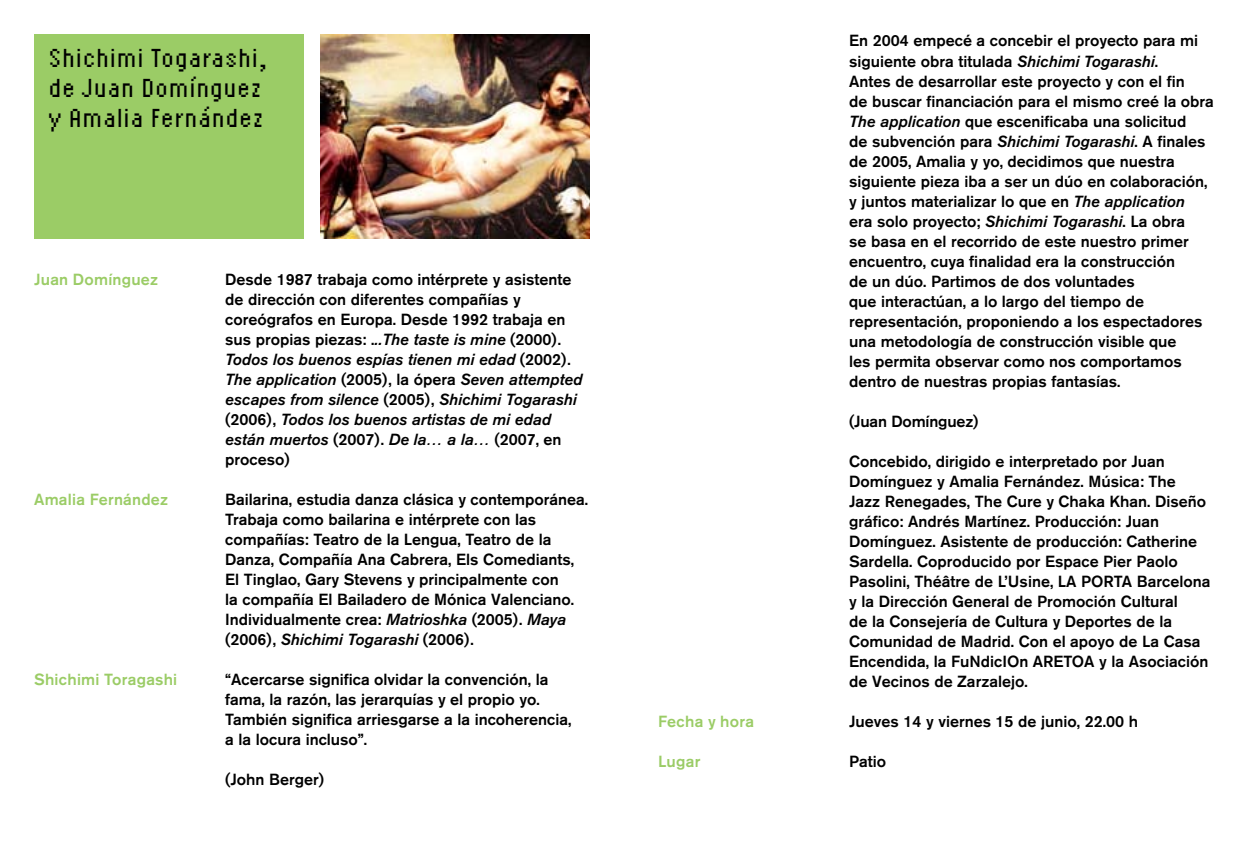
<style>
.page{position:relative;width:1248px;height:851px;background:#fff}
.page>*{position:absolute;margin:0;border:0;box-sizing:border-box;transform-origin:0 0}
.t1{font:24px/30px "Ignifuga";color:#000}
.t2{font:500 16px/20px "Akzidenz Grotesk BQ";color:#000}
.t3{font:italic 16px/20px "Akzidenz Grotesk BQ Med";color:#000}
.t4{font:500 16px "Akzidenz Grotesk BQ";letter-spacing:.015em;color:#9bcc66}
.s1{font-family:"Akzidenz Grotesk BQ Med";font-weight:400;font-style:italic}
.s2{font-family:"Akzidenz Grotesk BQ";font-weight:500;font-style:normal}
</style>
<div class="page">
<img style="left:320px;top:34px;width:270px;height:204px">
<div style="left:34px;top:34px;width:269px;height:204px;background:#9bcc66"></div>
<h1 class="t1" style="left:48px;top:43px;width:223px">Shichimi Togarashi, de Juan Domínguez y Amalia Fernández</h1>
<p class="t4" style="left:34px;top:269px;width:126px">Juan Domínguez</p>
<p class="t4" style="left:34px;top:489px;width:136px">Amalia Fernández</p>
<p class="t4" style="left:34px;top:669px;width:145px">Shichimi Toragashi</p>
<p class="t2" style="left:225px;top:269px;width:348px">Desde 1987 trabaja como intérprete y asistente de dirección con diferentes compañías y coreógrafos en Europa. Desde 1992 trabaja en sus propias piezas: .<span class="s1">..The taste is mine</span> (2000).</p>
<p class="t3" style="left:225px;top:349px;width:359px">Todos los buenos espías tienen mi edad <span class="s2">(2002).<br></span>The application <span class="s2">(2005), la ópera</span> Seven attempted escapes from silence <span class="s2">(2005),</span> Shichimi Togarashi <span class="s2">(2006),</span> Todos los buenos artistas de mi edad están muertos <span class="s2">(2007).</span> De la… a la… <span class="s2">(2007, en</span></p>
<p class="t2" style="left:225px;top:449px;width:66px">proceso)</p>
<p class="t2" style="left:225px;top:489px;width:364px">Bailarina, estudia danza clásica y contemporánea.<br>Trabaja como bailarina e intérprete con las compañías: Teatro de la Lengua, Teatro de la Danza, Compañía Ana Cabrera, Els Comediants, El Tinglao, Gary Stevens y principalmente con<br>la compañía El Bailadero de Mónica Valenciano.<br>Individualmente crea: <span class="s1">Matrioshka</span> (2005). <span class="s1">Maya</span></p>
<p class="t3" style="left:225px;top:629px;width:250px"><span class="s2">(2006),</span> Shichimi Togarashi <span class="s2">(2006).</span></p>
<p class="t2" style="left:225px;top:669px;width:348px">“Acercarse significa olvidar la convención, la fama, la razón, las jerarquías y el propio yo.<br>También significa arriesgarse a la incoherencia, a la locura incluso”.</p>
<p class="t2" style="left:225px;top:769px;width:100px">(John Berger)</p>
<p class="t4" style="left:658px;top:711px;width:97px">Fecha y hora</p>
<p class="t4" style="left:658px;top:751px;width:44px">Lugar</p>
<p class="t2" style="left:849px;top:31px;width:366px">En 2004 empecé a concebir el proyecto para mi siguiente obra titulada <span class="s1">Shichimi Togarashi</span>.<br>Antes de desarrollar este proyecto y con el fin<br>de buscar financiación para el mismo creé la obra <span class="s1">The application</span> que escenificaba una solicitud<br>de subvención para <span class="s1">Shichimi Togarashi</span>. A finales de 2005, Amalia y yo, decidimos que nuestra siguiente pieza iba a ser un dúo en colaboración, y juntos materializar lo que en <span class="s1">The application<br></span>era solo proyecto; <span class="s1">Shichimi Togarashi</span>. La obra<br>se basa en el recorrido de este nuestro primer encuentro, cuya finalidad era la construcción<br>de un dúo. Partimos de dos voluntades<br>que interactúan, a lo largo del tiempo de representación, proponiendo a los espectadores una metodología de construcción visible que<br>les permita observar como nos comportamos dentro de nuestras propias fantasías.</p>
<p class="t2" style="left:849px;top:411px;width:131px">(Juan Domínguez)</p>
<p class="t2" style="left:849px;top:451px;width:363px">Concebido, dirigido e interpretado por Juan Domínguez y Amalia Fernández. Música: The Jazz Renegades, The Cure y Chaka Khan. Diseño gráfico: Andrés Martínez. Producción: Juan Domínguez. Asistente de producción: Catherine Sardella. Coproducido por Espace Pier Paolo Pasolini, Théâtre de L’Usine, LA PORTA Barcelona y la Dirección General de Promoción Cultural<br>de la Consejería de Cultura y Deportes de la Comunidad de Madrid. Con el apoyo de La Casa Encendida, la FuNdicIOn ARETOA y la Asociación de Vecinos de Zarzalejo.</p>
<p class="t2" style="left:849px;top:711px;width:290px">Jueves 14 y viernes 15 de junio, 22.00 h</p>
<p class="t2" style="left:849px;top:751px;width:39px">Patio</p>
</div>
